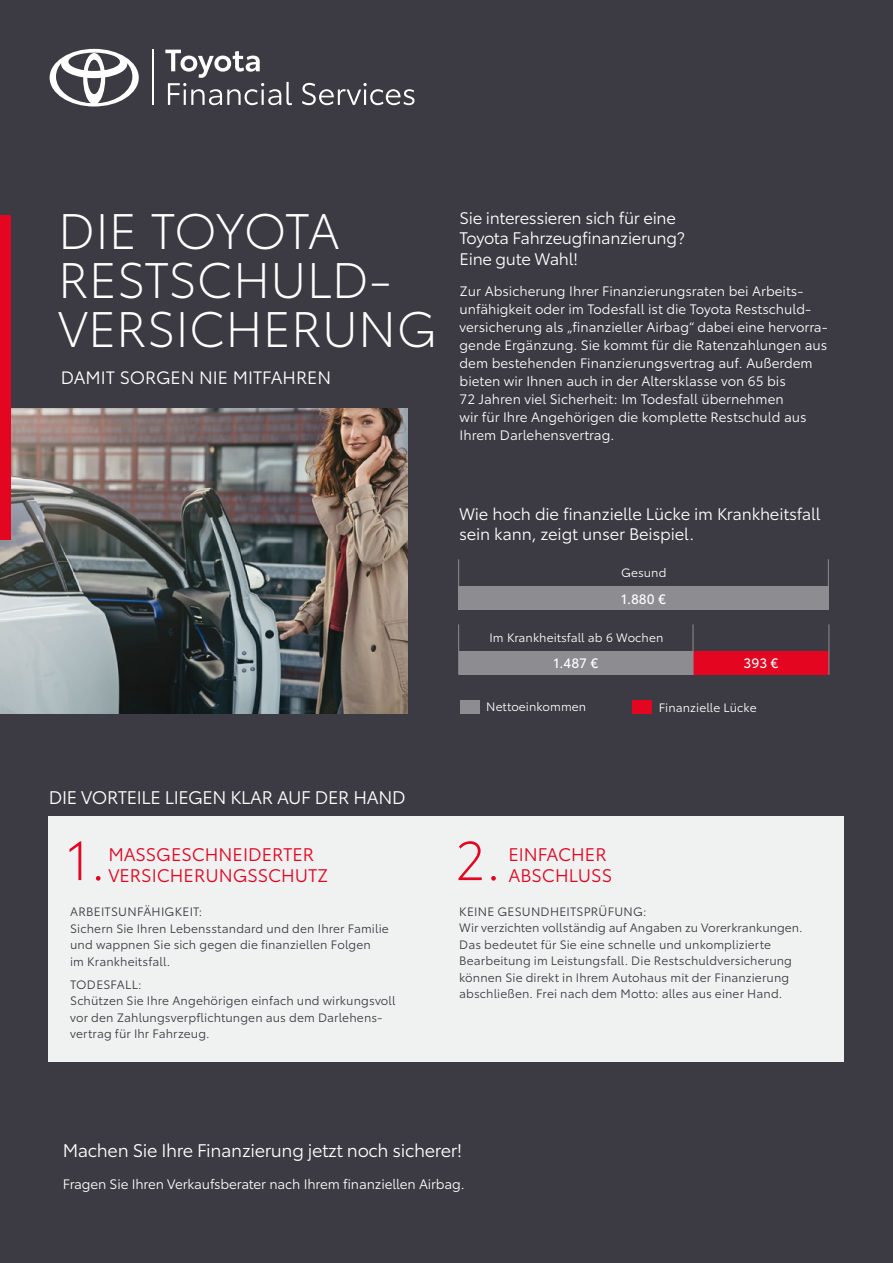
<style>
.page{position:relative;width:893px;height:1263px;background:#3c3a42}
.page>*{position:absolute;margin:0;border:0;box-sizing:border-box;transform-origin:0 0}
.t1{font:300 54px "Toyota Type";color:#e40521}
.t2{font:300 49.2px/49.2px "Toyota Type";color:#fff}
.t3{font:18px "Toyota Type";letter-spacing:-.02em;color:#fff}
.t4{font:18px/21px "Toyota Type";color:#e40521}
.t5{font:17.7px "Toyota Type";color:#fff}
.t6{font:16.5px/19.5px "Toyota Type";letter-spacing:-.02em;color:#fff}
.t7{font:13.5px/18px "Toyota Type";color:#fff}
.t8{font:13.5px "Toyota Type";color:#fff}
.t9{font:12px/16.5px "Toyota Type";letter-spacing:.01em;color:#3c3a42}
.t10{font:12px "Toyota Type";letter-spacing:.005em;color:#fff}
</style>
<div class="page">
<img style="left:0;top:408px;width:407px;height:306px">
<div style="left:632px;top:700px;width:20px;height:14px;background:#e40521"></div>
<div style="left:460px;top:700px;width:20px;height:14px;background:#8d8d91"></div>
<div style="left:459px;top:651px;width:234px;height:24px;background:#8d8d91"></div>
<div style="left:693px;top:651px;width:136px;height:24px;background:#e40521"></div>
<div style="left:458px;top:586px;width:370px;height:24px;background:#8d8d91"></div>
<hr style="left:828px;top:559px;width:1px;height:51px;background:#8d8d91">
<hr style="left:458px;top:559px;width:1px;height:51px;background:#8d8d91">
<hr style="left:458px;top:624px;width:1px;height:51px;background:#8d8d91">
<hr style="left:829px;top:624px;width:1px;height:51px;background:#8d8d91">
<hr style="left:693px;top:624px;width:1px;height:51px;background:#8d8d91">
<div style="left:0;top:215px;width:10px;height:325px;background:#e40521"></div>
<hr style="left:152px;top:50px;width:2px;height:55px;background:#fff">
<svg style="left:165px;top:50px;width:127px;height:55px"></svg>
<svg style="left:302px;top:83px;width:112px;height:22px"></svg>
<svg style="left:50px;top:49px;width:89px;height:57px"></svg>
<div style="left:49px;top:817px;width:795px;height:245px;background:#f0f2f2"></div>
<h2 class="t2" style="left:58px;top:203px;width:381px">DIE TOYOTA<br>RESTSCHULD-<br>VERSICHERUNG</h2>
<h3 class="t5" style="left:61px;top:365px;width:272px">DAMIT SORGEN NIE MITFAHREN</h3>
<h3 class="t6" style="left:460px;top:207px;width:227px">Sie interessieren sich für eine<br>Toyota Fahrzeugfinanzierung?</h3>
<h3 class="t6" style="left:460px;top:248px;width:120px">Eine gute Wahl!</h3>
<p class="t7" style="left:460px;top:281px;width:370px">Zur Absicherung Ihrer Finanzierungsraten bei Arbeits&shy;unfähigkeit oder im Todesfall ist die Toyota Restschuld&shy;versicherung als „finanzieller Airbag“ dabei eine hervorra&shy;gende Ergänzung. Sie kommt für die Ratenzahlungen aus dem bestehenden Finanzierungsvertrag auf. Außerdem bieten wir Ihnen auch in der Altersklasse von 65 bis<br>72 Jahren viel Sicherheit: Im Todesfall übernehmen<br>wir für Ihre Angehörigen die komplette Restschuld aus Ihrem Darlehensvertrag.</p>
<h3 class="t6" style="left:459px;top:503px;width:363px">Wie hoch die finanzielle Lücke im Krankheitsfall sein kann, zeigt unser Beispiel.</h3>
<p class="t10" style="left:621px;top:564px;width:47px">Gesund</p>
<p class="t8" style="left:621px;top:589px;width:46px">1.880 €</p>
<p class="t10" style="left:489px;top:629px;width:175px">Im Krankheitsfall ab 6 Wochen</p>
<p class="t8" style="left:553px;top:653px;width:46px">1.487 €</p>
<p class="t8" style="left:743px;top:653px;width:36px">393 €</p>
<p class="t10" style="left:486px;top:698px;width:102px">Nettoeinkommen</p>
<p class="t10" style="left:659px;top:699px;width:99px">Finanzielle Lücke</p>
<h3 class="t3" style="left:49px;top:784px;width:358px">DIE VORTEILE LIEGEN KLAR AUF DER HAND</h3>
<h1 class="t1" style="left:66px;top:821px;width:41px">1.</h1>
<h1 class="t1" style="left:455px;top:821px;width:48px">2.</h1>
<h3 class="t4" style="left:108px;top:842px;width:222px">MASSGESCHNEIDERTER<br>VERSICHERUNGSSCHUTZ</h3>
<h3 class="t4" style="left:508px;top:842px;width:105px">EINFACHER<br>ABSCHLUSS</h3>
<p class="t9" style="left:70px;top:903px;width:320px">ARBEITSUNFÄHIGKEIT:<br>Sichern Sie Ihren Lebensstandard und den Ihrer Familie und wappnen Sie sich gegen die finanziellen Folgen<br>im Krankheitsfall.</p>
<p class="t9" style="left:70px;top:975px;width:327px">TODESFALL:<br>Schützen Sie Ihre Angehörigen einfach und wirkungsvoll vor den Zahlungsverpflichtungen aus dem Darlehens&shy;vertrag für Ihr Fahrzeug.</p>
<p class="t9" style="left:459px;top:902px;width:345px">KEINE GESUNDHEITSPRÜFUNG:<br>Wir verzichten vollständig auf Angaben zu Vorerkrankungen.<br>Das bedeutet für Sie eine schnelle und unkomplizierte Bearbeitung im Leistungsfall. Die Restschuldversicherung können Sie direkt in Ihrem Autohaus mit der Finanzierung abschließen. Frei nach dem Motto: alles aus einer Hand.</p>
<h3 class="t3" style="left:63px;top:1137px;width:401px">Machen Sie Ihre Finanzierung jetzt noch sicherer!</h3>
<p class="t7" style="left:63px;top:1174px;width:403px">Fragen Sie Ihren Verkaufsberater nach Ihrem finanziellen Airbag.</p>
</div>
